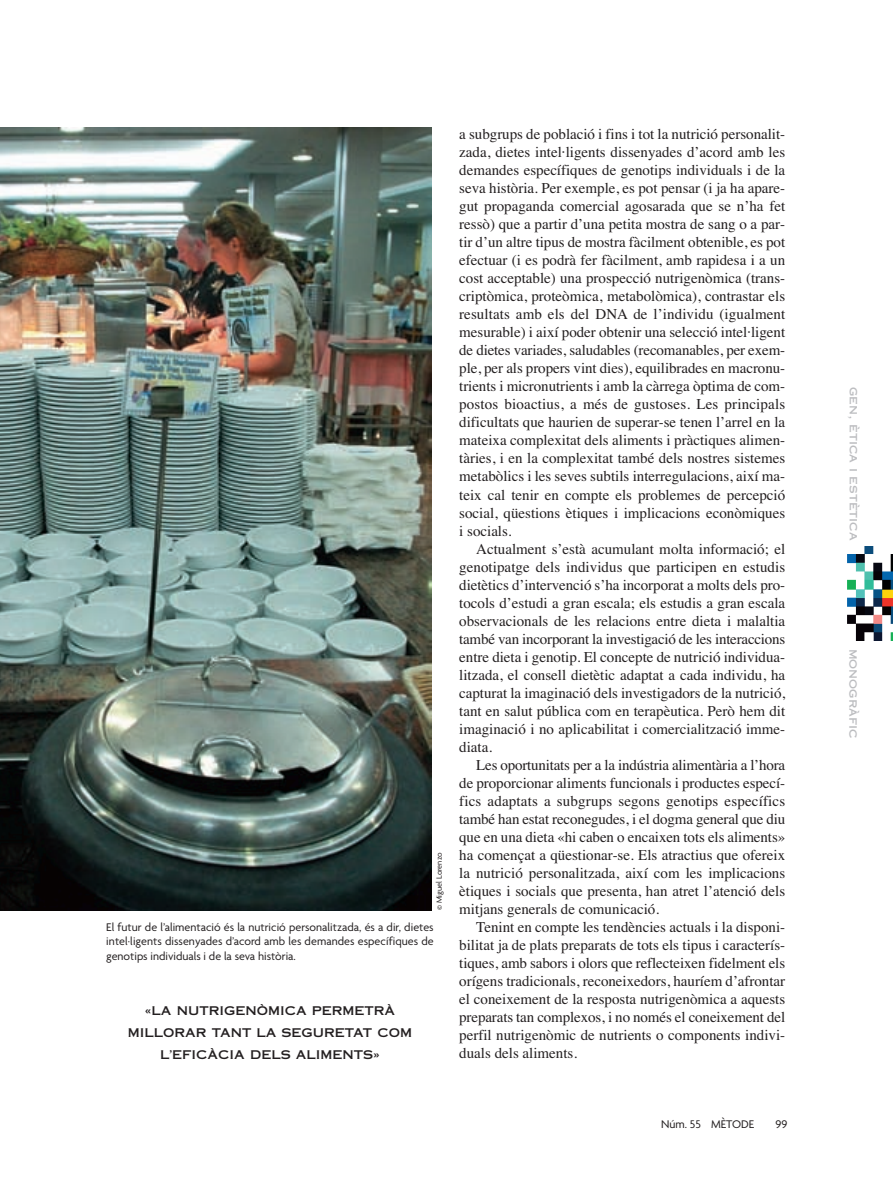
<style>
.page{position:relative;width:893px;height:1191px;background:#fff}
.page>*{position:absolute;margin:0;border:0;box-sizing:border-box;transform-origin:0 0}
.t1{font:15px/18px "Times";color:#231f20;text-align:justify}
.t2{font:12px/14.2px "Agenda";color:#231f20;text-align:justify}
.t3{font:12px/21.8px "Copperplate Thirty One AB";color:#231f20;text-align:center}
.t4{font:12px "Copperplate Thirty One AB";color:#bcbdc0}
.t5{font:8.25px "Agenda";color:#231f20}
</style>
<div class="page">
<img style="left:0;top:127px;width:893px;height:784px">
<p class="t5" style="left:436px;top:910px;width:59px;rotate:-90deg">© Miguel Lorenzo</p>
<p class="t2" style="left:106px;top:921px;width:329px">El futur de l’alimentació és la nutrició personalitzada, és a dir, dietes intel·ligents dissenyades d’acord amb les demandes específiques de genotips individuals i de la seva història.</p>
<p class="t3" style="left:128px;top:1000px;width:286px">«LA NUTRIGENÒMICA PERMETRÀ<br>MILLORAR TANT LA SEGURETAT COM<br>L’EFICÀCIA DELS ALIMENTS»</p>
<p class="t1" style="left:459px;top:127px;width:327px">a subgrups de població i fins i tot la nutrició personalit&shy;zada, dietes intel·ligents dissenyades d’acord amb les demandes específiques de genotips individuals i de la seva història. Per exemple, es pot pensar (i ja ha apare&shy;gut propaganda comercial agosarada que se n’ha fet ressò) que a partir d’una petita mostra de sang o a par&shy;tir d’un altre tipus de mostra fàcilment obtenible, es pot efectuar (i es podrà fer fàcilment, amb rapidesa i a un cost acceptable) una prospecció nutrigenòmica (trans&shy;criptòmica, proteòmica, metabolòmica), contrastar els resultats amb els del DNA de l’individu (igualment mesurable) i així poder obtenir una selecció intel·ligent de dietes variades, saludables (recomanables, per exem&shy;ple, per als propers vint dies), equilibrades en macronu&shy;trients i micronutrients i amb la càrrega òptima de com&shy;postos bioactius, a més de gustoses. Les principals dificultats que haurien de superar-se tenen l’arrel en la mateixa complexitat dels aliments i pràctiques alimen&shy;tàries, i en la complexitat també dels nostres sistemes metabòlics i les seves subtils interregulacions, així ma&shy;teix cal tenir en compte els problemes de percepció social, qüestions ètiques i implicacions econòmiques i socials.</p>
<p class="t1" style="left:459px;top:541px;width:327px;text-indent:17px">Actualment s’està acumulant molta informació; el genotipatge dels individus que participen en estudis dietètics d’intervenció s’ha incorporat a molts dels pro&shy;tocols d’estudi a gran escala; els estudis a gran escala observacionals de les relacions entre dieta i malaltia també van incorporant la investigació de les interaccions entre dieta i genotip. El concepte de nutrició individua&shy;litzada, el consell dietètic adaptat a cada individu, ha capturat la imaginació dels investigadors de la nutrició, tant en salut pública com en terapèutica. Però hem dit imaginació i no aplicabilitat i comercialització imme&shy;diata.</p>
<p class="t1" style="left:459px;top:757px;width:327px;text-indent:17px">Les oportunitats per a la indústria alimentària a l’hora de proporcionar aliments funcionals i productes especí&shy;fics adaptats a subgrups segons genotips específics també han estat reconegudes, i el dogma general que diu que en una dieta «hi caben o encaixen tots els aliments» ha començat a qüestionar-se. Els atractius que ofereix la nutrició personalitzada, així com les implicacions ètiques i socials que presenta, han atret l’atenció dels mitjans generals de comunicació.</p>
<p class="t1" style="left:459px;top:919px;width:327px;text-indent:17px">Tenint en compte les tendències actuals i la disponi&shy;bilitat ja de plats preparats de tots els tipus i caracterís&shy;tiques, amb sabors i olors que reflecteixen fidelment els orígens tradicionals, reconeixedors, hauríem d’afrontar el coneixement de la resposta nutrigenòmica a aquests preparats tan complexos, i no només el coneixement del perfil nutrigenòmic de nutrients o components indivi - duals dels aliments.</p>
<p class="t2" style="left:661px;top:1118px;width:94px">Núm. 55 MÈTODE</p>
<p class="t2" style="left:775px;top:1118px;width:13px">99</p>
<p class="t4" style="left:861px;top:387px;width:155px;rotate:90deg">gen, ètica i estètica</p>
<p class="t4" style="left:861px;top:648px;width:91px;rotate:90deg">monogràfic</p>
</div>
